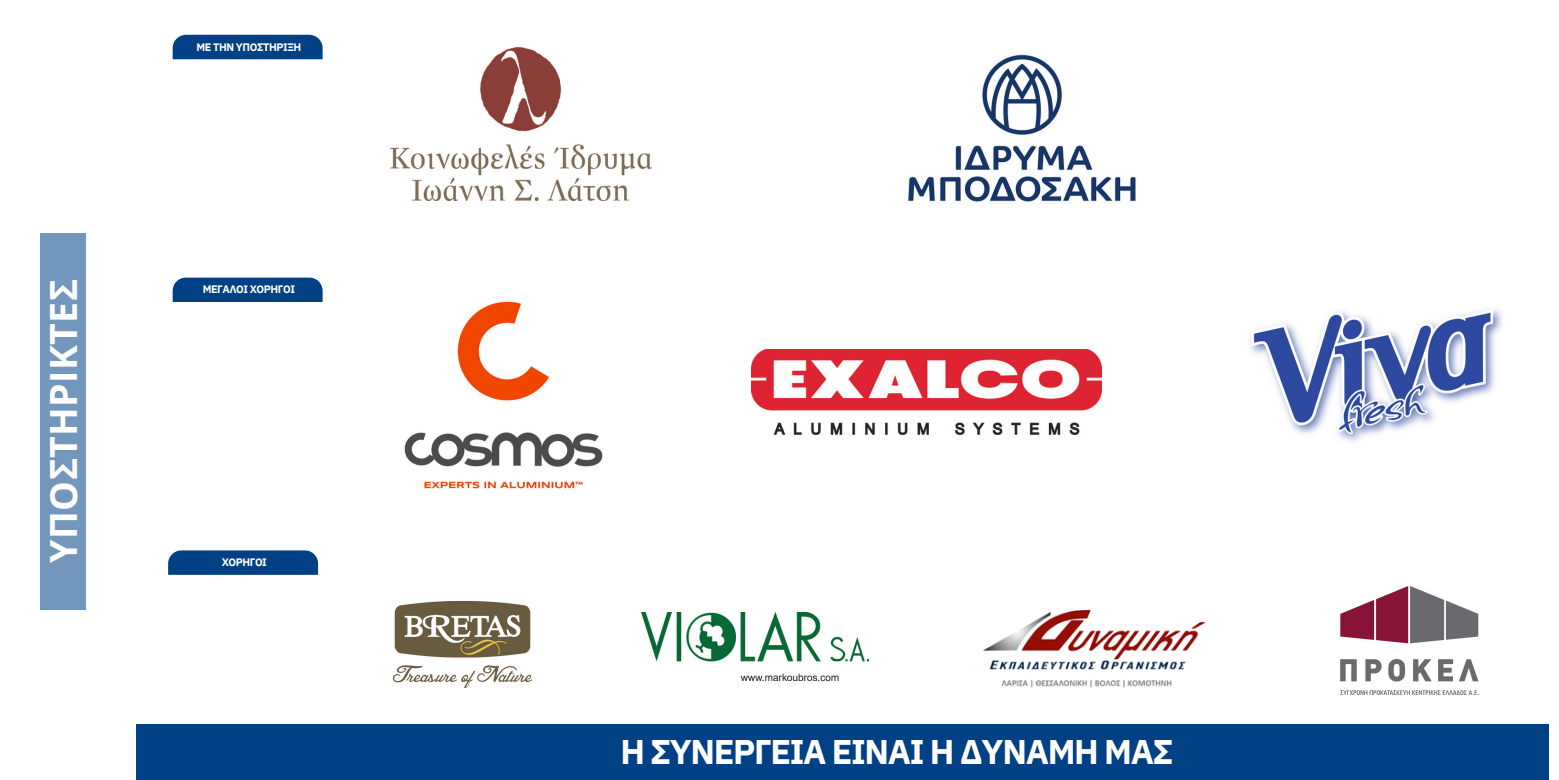
<style>
.page{position:relative;width:1559px;height:780px;background:#fff}
.page>*{position:absolute;margin:0;border:0;box-sizing:border-box;transform-origin:0 0}
.t1{font:700 37.5px "Open Sans";letter-spacing:.01em;color:#fff}
.t2{font:700 34.12px "IBM Plex Sans";letter-spacing:-.04em;color:#fff}
.t3{font:700 10.75px "IBM Plex Sans";letter-spacing:-.04em;color:#fff}
</style>
<div class="page">
<div style="left:136px;top:724px;width:1413px;height:56px;background:#004085"></div>
<div style="left:41px;top:234px;width:45px;height:376px;background:#7396bc"></div>
<img style="left:983px;top:609px;width:223px;height:79px">
<div style="left:173px;top:278px;width:150px;height:24px;background:#004085"></div>
<svg style="left:168px;top:550px;width:150px;height:25px;background:#0b488a"></svg>
<img style="left:642px;top:612px;width:227px;height:69px">
<img style="left:404px;top:301px;width:199px;height:188px">
<img style="left:1250px;top:309px;width:252px;height:133px">
<img style="left:1340px;top:587px;width:139px;height:108px">
<img style="left:390px;top:47px;width:262px;height:154px">
<div style="left:173px;top:35px;width:150px;height:24px;background:#004085"></div>
<img style="left:908px;top:54px;width:228px;height:148px">
<img style="left:751px;top:350px;width:351px;height:84px">
<img style="left:393px;top:602px;width:138px;height:86px">
<p class="t1" style="left:37px;top:563px;width:285px;rotate:-90deg">ΥΠΟΣΤΗΡΙΚΤΕΣ</p>
<p class="t3" style="left:196px;top:40px;width:106px">ΜΕ ΤΗΝ ΥΠΟΣΤΗΡΙΞΗ</p>
<p class="t3" style="left:203px;top:282px;width:94px">ΜΕΓΑΛΟΙ ΧΟΡΗΓΟΙ</p>
<p class="t3" style="left:222px;top:555px;width:47px">ΧΟΡΗΓΟΙ</p>
<p class="t2" style="left:620px;top:729px;width:555px">Η ΣΥΝΕΡΓΕΙΑ ΕΙΝΑΙ Η ΔΥΝΑΜΗ ΜΑΣ</p>
</div>
